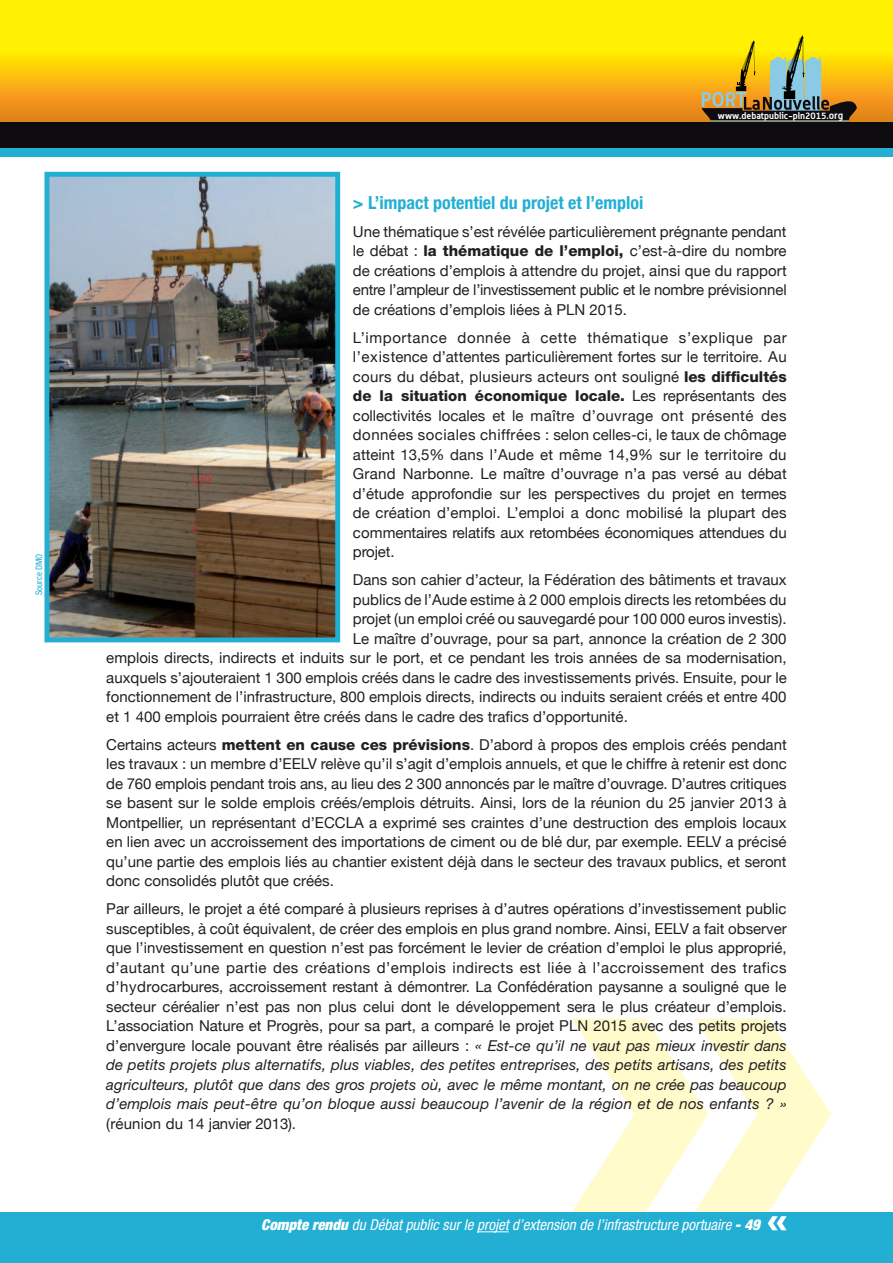
<style>
.page{position:relative;width:893px;height:1263px;background:#fff}
.page>*{position:absolute;margin:0;border:0;box-sizing:border-box;transform-origin:0 0}
.t1{font:700 condensed 18px "Helvetica Neue";color:#23afd4}
.t2{font:15px/19.5px "Helvetica Neue";color:#231f20;text-align:justify}
.t3{font:italic condensed 15px "Helvetica Neue";color:#fff}
.t4{font:700 9.15px "Alwyn";color:#fff}
.t5{font:condensed 9px "Helvetica Neue";color:#23afd4}
.s1{font-size:10.05px}
.s2{font-weight:800}
.s3{font-style:italic}
.s4{font-weight:900}
</style>
<div class="page">
<svg style="left:0;top:0;width:893px;height:122px;background:#f9cd0a"></svg>
<div style="left:0;top:122px;width:893px;height:27px;background:#0e0b11"></div>
<div style="left:0;top:149px;width:893px;height:8px;background:#23afd4"></div>
<div style="left:0;top:1212px;width:893px;height:51px;background:#23afd4"></div>
<svg style="left:702px;top:35px;width:155px;height:87px;background:#b4a332"></svg>
<svg style="left:572px;top:1018px;width:259px;height:194px;fill:#fffbca"></svg>
<hr style="left:477px;top:1231px;width:32px;height:1px;background:#fff">
<svg style="left:768px;top:1216px;width:19px;height:14px"></svg>
<img style="left:50px;top:178px;width:284px;height:458px">
<div style="left:44px;top:172px;width:296px;height:470px;border:5px solid #23afd4"></div>
<p class="t5" style="left:34px;top:595px;width:43px;rotate:-90deg">Source DMO</p>
<p class="t4" style="left:718px;top:110px;width:127px">www.debatpublic-pln2015.<span class="s1">org</span></p>
<p class="t1" style="left:353px;top:191px;width:292px">&gt; L’impact potentiel du projet et l’emploi</p>
<p class="t2" style="left:353px;top:221px;width:435px">Une thématique s’est révélée particulièrement prégnante pendant le débat : <span class="s2">la thématique de l’emploi,</span> c’est-à-dire du nombre de créations d’emplois à attendre du projet, ainsi que du rapport entre l’ampleur de l’investissement public et le nombre prévisionnel de créations d’emplois liées à PLN 2015.</p>
<p class="t2" style="left:353px;top:327px;width:435px">L’importance donnée à cette thématique s’explique par l’existence d’attentes particulièrement fortes sur le territoire. Au cours du débat, plusieurs acteurs ont souligné <span class="s2">les difficultés de la situation économique locale.</span> Les représentants des collectivités locales et le maître d’ouvrage ont présenté des données sociales chiffrées : selon celles-ci, le taux de chômage atteint 13,5% dans l’Aude et même 14,9% sur le territoire du Grand Narbonne. Le maître d’ouvrage n’a pas versé au débat d’étude approfondie sur les perspectives du projet en termes de création d’emploi. L’emploi a donc mobilisé la plupart des commentaires relatifs aux retombées économiques attendues du projet.</p>
<p class="t2" style="left:353px;top:570px;width:435px">Dans son cahier d’acteur, la Fédération des bâtiments et travaux</p>
<p class="t2" style="left:353px;top:589px;width:435px">publics de l’Aude estime à 2 000 emplois directs les retombées du</p>
<p class="t2" style="left:353px;top:609px;width:435px">projet (un emploi créé ou sauvegardé pour 100 000 euros investis).</p>
<p class="t2" style="left:353px;top:628px;width:435px">Le maître d’ouvrage, pour sa part, annonce la création de 2 300</p>
<p class="t2" style="left:106px;top:648px;width:682px">emplois directs, indirects et induits sur le port, et ce pendant les trois années de sa modernisation,</p>
<p class="t2" style="left:106px;top:667px;width:682px">auxquels s’ajouteraient 1 300 emplois créés dans le cadre des investissements privés. Ensuite, pour le</p>
<p class="t2" style="left:106px;top:687px;width:682px">fonctionnement de l’infrastructure, 800 emplois directs, indirects ou induits seraient créés et entre 400</p>
<p class="t2" style="left:106px;top:706px;width:523px">et 1 400 emplois pourraient être créés dans le cadre des trafics d’opportunité.</p>
<p class="t2" style="left:106px;top:734px;width:682px">Certains acteurs <span class="s2">mettent en cause ces prévisions</span>. D’abord à propos des emplois créés pendant les travaux : un membre d’EELV relève qu’il s’agit d’emplois annuels, et que le chiffre à retenir est donc de 760 emplois pendant trois ans, au lieu des 2 300 annoncés par le maître d’ouvrage. D’autres critiques se basent sur le solde emplois créés/emplois détruits. Ainsi, lors de la réunion du 25 janvier 2013 à Montpellier, un représentant d’ECCLA a exprimé ses craintes d’une destruction des emplois locaux en lien avec un accroissement des importations de ciment ou de blé dur, par exemple. EELV a précisé qu’une partie des emplois liés au chantier existent déjà dans le secteur des travaux publics, et seront donc consolidés plutôt que créés.</p>
<p class="t2" style="left:106px;top:899px;width:682px">Par ailleurs, le projet a été comparé à plusieurs reprises à d’autres opérations d’investissement public susceptibles, à coût équivalent, de créer des emplois en plus grand nombre. Ainsi, EELV a fait observer que l’investissement en question n’est pas forcément le levier de création d’emploi le plus approprié, d’autant qu’une partie des créations d’emplois indirects est liée à l’accroissement des trafics d’hydrocarbures, accroissement restant à démontrer. La Confédération paysanne a souligné que le secteur céréalier n’est pas non plus celui dont le développement sera le plus créateur d’emplois.<br>L’association Nature et Progrès, pour sa part, a comparé le projet PLN 2015 avec des petits projets d’envergure locale pouvant être réalisés par ailleurs : <span class="s3">« Est-ce qu’il ne vaut pas mieux investir dans de petits projets plus alternatifs, plus viables, des petites entreprises, des petits artisans, des petits agriculteurs, plutôt que dans des gros projets où, avec le même montant, on ne crée pas beaucoup d’emplois mais peut-être qu’on bloque aussi beaucoup l’avenir de la région et de nos enfants ? » </span>(réunion du 14 janvier 2013).</p>
<p class="t3" style="left:261px;top:1216px;width:500px"><span class="s4">Compte rendu</span> du Débat public sur le projet d’extension de l’infrastructure portuaire <span class="s4">- 49</span></p>
</div>
